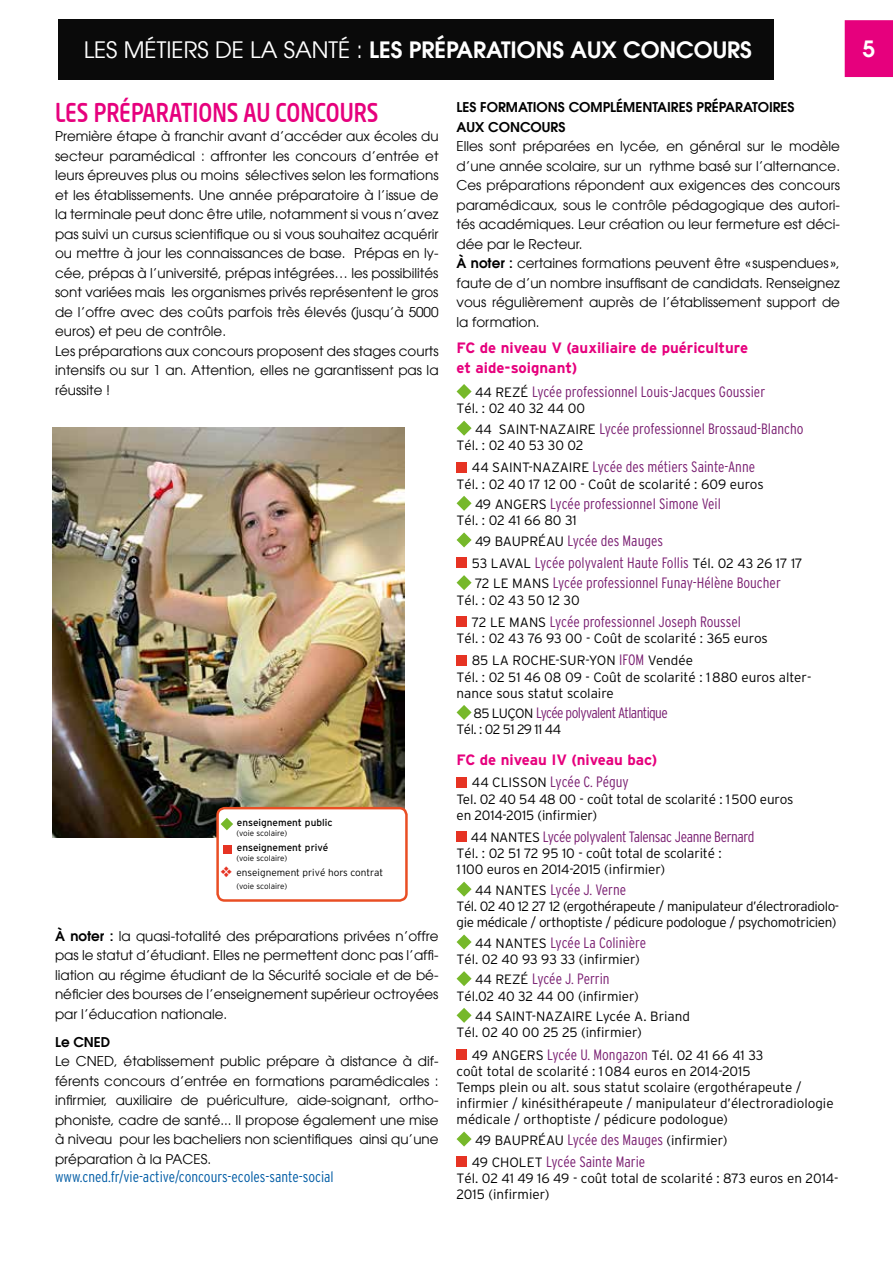
<style>
.page{position:relative;width:893px;height:1263px;background:#fff}
.page>*{position:absolute;margin:0;border:0;box-sizing:border-box;transform-origin:0 0}
.t1{font:500 25.5px "Neo Sans";color:#e6007d;scale:.8 1}
.t2{font:22.65px "Avant Garde LT";color:#fff}
.t3{font:600 22.5px "Avant Garde LT";color:#fff}
.t4{font:300 condensed 15px "Interstate";color:#7a1f72}
.t5{font:700 15px/19.5px "Interstate";color:#e6007d}
.t6{font:300 condensed 15px "Interstate";color:#005ca5}
.t7{font:300 condensed 15px "Interstate";letter-spacing:-.025em;color:#7a1f72}
.t8{font:300 condensed 15px "Interstate";letter-spacing:-.04em;color:#7a1f72}
.t9{font:13.5px/19.5px "Avant Garde LT";color:#000}
.t10{font:300 13.5px/16.2px "Interstate";letter-spacing:-.01em;color:#000}
.t11{font:300 13.5px/16.2px "Interstate";letter-spacing:-.03em;color:#000}
.t12{font:600 13.5px "Avant Garde LT";color:#000}
.t13{font:300 13.5px "Interstate";letter-spacing:-.045em;color:#000}
.t14{font:10.05px "Interstate";color:#000}
.t15{font:300 10.05px "Interstate";color:#000}
.t16{font:300 8.1px "Interstate";letter-spacing:-.015em;color:#000}
.s1{font-weight:600;font-size:22.5px}
.s2{color:#e63323}
.s3{font-weight:600}
.s4{font-stretch:normal;font-size:13.5px;color:#000}
.s5{font-stretch:condensed;font-size:15px;color:#7a1f72}
.s6{font-weight:300;font-size:13.5px;color:#000}
.s7{font-weight:300;font-stretch:condensed;color:#7a1f72}
</style>
<div class="page">
<div style="left:845px;top:20px;width:48px;height:57px;background:#e6007d"></div>
<svg style="left:457px;top:384px;width:15px;height:15px"></svg>
<svg style="left:457px;top:421px;width:15px;height:15px"></svg>
<div style="left:457px;top:462px;width:10px;height:10px;background:#e63323"></div>
<svg style="left:457px;top:496px;width:15px;height:15px"></svg>
<svg style="left:457px;top:532px;width:15px;height:15px"></svg>
<div style="left:457px;top:557px;width:10px;height:11px;background:#e63323"></div>
<svg style="left:457px;top:575px;width:15px;height:15px"></svg>
<div style="left:457px;top:616px;width:10px;height:11px;background:#e63323"></div>
<div style="left:457px;top:655px;width:10px;height:10px;background:#e63323"></div>
<svg style="left:457px;top:705px;width:15px;height:15px"></svg>
<div style="left:457px;top:777px;width:10px;height:10px;background:#e63323"></div>
<div style="left:457px;top:832px;width:10px;height:10px;background:#e63323"></div>
<svg style="left:457px;top:882px;width:15px;height:15px"></svg>
<svg style="left:457px;top:934px;width:15px;height:15px"></svg>
<svg style="left:457px;top:971px;width:15px;height:15px"></svg>
<svg style="left:457px;top:1008px;width:15px;height:15px"></svg>
<div style="left:457px;top:1049px;width:10px;height:10px;background:#e63323"></div>
<svg style="left:457px;top:1131px;width:15px;height:15px"></svg>
<div style="left:457px;top:1157px;width:10px;height:10px;background:#e63323"></div>
<div style="left:58px;top:19px;width:716px;height:61px;background:#0a0a0a"></div>
<img style="left:52px;top:427px;width:353px;height:410px">
<div style="left:218px;top:808px;width:188px;height:92px;background:#fff;border-radius:7px"></div>
<svg style="left:221px;top:818px;width:12px;height:12px"></svg>
<div style="left:223px;top:845px;width:9px;height:8px;background:#e63323"></div>
<div style="left:216px;top:807px;width:192px;height:95px;border:3px solid #e94e24;border-radius:7px"></div>
<h2 class="t2" style="left:84px;top:37px;width:339px">Les métiers de la santé : <span class="s1">LES PRÉPARATIONS</span></h2>
<h3 class="t3" style="left:570px;top:35px;width:70px">AU X CONCOURS</h3>
<h3 class="t3" style="left:409px;top:35px;width:14px">PRA</h3>
<h3 class="t3" style="left:623px;top:35px;width:17px">CO</h3>
<h3 class="t3" style="left:862px;top:34px;width:14px">5</h3>
<h1 class="t1" style="left:55px;top:96px;width:404px">LES PRÉPARATIONS AU CONCOURS</h1>
<p class="t9" style="left:55px;top:127px;width:385px">Première étape à franchir avant d’accéder aux écoles du secteur paramédical : affronter les concours d’entrée et leurs épreuves plus ou moins sélectives selon les formations et les établissements. Une année préparatoire à l’issue de la terminale peut donc être utile, notamment si vous n’avez pas suivi un cursus scientifique ou si vous souhaitez acquérir ou mettre à jour les connaissances de base. Prépas en ly&shy;cée, prépas à l’université, prépas intégrées… les possibilités sont variées mais les organismes privés représentent le gros de l’offre avec des coûts parfois très élevés (jusqu’à 5000 euros) et peu de contrôle.<br>Les préparations aux concours proposent des stages courts intensifs ou sur 1 an. Attention, elles ne garantissent pas la réussite !</p>
<p class="t14" style="left:237px;top:816px;width:97px">enseignement public</p>
<p class="t16" style="left:237px;top:828px;width:52px">(voie scolaire)</p>
<p class="t14" style="left:237px;top:841px;width:93px">enseignement privé</p>
<p class="t16" style="left:237px;top:853px;width:52px">(voie scolaire)</p>
<p class="t15" style="left:221px;top:866px;width:164px"><span class="s2">❖</span> enseignement privé hors contrat</p>
<p class="t16" style="left:237px;top:881px;width:52px">(voie scolaire)</p>
<p class="t9" style="left:55px;top:926px;width:385px;text-align:justify"><span class="s3">À NOTER :</span> la quasi-totalité des préparations privées n’offre pas le statut d’étudiant. Elles ne permettent donc pas l’affi&shy;liation au régime étudiant de la Sécurité sociale et de bé&shy;néficier des bourses de l’enseignement supérieur octroyées par l’éducation nationale.</p>
<p class="t12" style="left:55px;top:1033px;width:57px">LE CNED</p>
<p class="t9" style="left:55px;top:1051px;width:42px">Le CNED</p>
<p class="t9" style="left:55px;top:1051px;width:385px;text-align:justify;text-indent:59px">, établissement public prépare à distance à dif&shy;férents concours d’entrée en formations paramédicales : infirmier, auxiliaire de puériculture, aide-soignant, ortho&shy;phoniste, cadre de santé... Il propose également une mise à niveau pour les bacheliers non scientifiques ainsi qu’une préparation à la PACES.</p>
<p class="t6" style="left:55px;top:1167px;width:280px">www.cned.fr/vie-active/concours-ecoles-sante-social</p>
<p class="t12" style="left:457px;top:98px;width:8px">LES</p>
<p class="t12" style="left:480px;top:98px;width:47px">FORMATIONS</p>
<p class="t12" style="left:569px;top:98px;width:75px">COMPLÉMENTAIRES</p>
<p class="t12" style="left:697px;top:98px;width:9px">PRÉPARATOIRES</p>
<p class="t12" style="left:457px;top:118px;width:43px">AU X CONCOURS</p>
<p class="t9" style="left:457px;top:136px;width:385px">Elles sont préparées en lycée, en général sur le modèle d’une année scolaire, sur un rythme basé sur l’alternance.<br>Ces préparations répondent aux exigences des concours paramédicaux, sous le contrôle pédagogique des autori&shy;tés académiques. Leur création ou leur fermeture est déci&shy;dée par le Recteur.<br><span class="s3">À NOTER :</span> certaines formations peuvent être « suspendues », faute de d’un nombre insuffisant de candidats. Renseignez vous régulièrement auprès de l’établissement support de la formation.</p>
<p class="t5" style="left:457px;top:338px;width:293px">FC de niveau V (auxiliaire de puériculture et aide-soignant)</p>
<p class="t4" style="left:475px;top:383px;width:292px"><span class="s4">44 Rezé</span> Lycée professionnel Louis-Jacques Goussier</p>
<p class="t10" style="left:457px;top:400px;width:130px">Tél. : 02 40 32 44 00</p>
<p class="t4" style="left:475px;top:419px;width:330px"><span class="s4">44 Saint-Nazaire</span> Lycée professionnel Brossaud-Blancho</p>
<p class="t10" style="left:457px;top:437px;width:129px">Tél. : 02 40 53 30 02</p>
<p class="t4" style="left:472px;top:458px;width:285px"><span class="s4">44 Saint-Nazaire</span> Lycée des métiers Sainte-Anne</p>
<p class="t10" style="left:475px;top:473px;width:290px;line-height:20.4px;text-indent:-18px">Tél. : 02 40 17 12 00 - Coût de scolarité : 609 euros<br>49 Angers</p>
<p class="t4" style="left:550px;top:495px;width:172px">Lycée professionnel Simone Veil</p>
<p class="t10" style="left:457px;top:512px;width:122px">Tél. : 02 41 66 80 31</p>
<p class="t4" style="left:475px;top:531px;width:190px"><span class="s4">49 baupr éau</span> Lycée des Mauges</p>
<p class="t10" style="left:472px;top:555px;width:36px">53 Laval</p>
<p class="t4" style="left:535px;top:554px;width:269px">Lycée polyvalent Haute Follis <span class="s4">Tél. 02 43 26 17 17</span></p>
<p class="t10" style="left:475px;top:575px;width:58px">72 Le Mans</p>
<p class="t4" style="left:553px;top:574px;width:229px">Lycée professionnel Funay-Hélène Boucher</p>
<p class="t10" style="left:472px;top:589px;width:109px;line-height:22.2px;text-indent:-15px">Tél. : 02 43 50 12 30<br>72 Le Mans</p>
<p class="t4" style="left:550px;top:612px;width:193px">Lycée professionnel Joseph Roussel</p>
<p class="t10" style="left:472px;top:627px;width:297px;line-height:22.2px;text-indent:-15px">Tél. : 02 43 76 93 00 - Coût de scolarité : 365 euros<br>85 La Roche-sur-Yon <span class="s5">IFOM</span> Vendée</p>
<p class="t10" style="left:457px;top:669px;width:356px">Tél. : 02 51 46 08 09 - Coût de scolarité : 1880 euros alter&shy;nance sous statut scolaire</p>
<p class="t8" style="left:473px;top:704px;width:196px"><span class="s4">85 Luçon</span> Lycée polyvalent Atlantique</p>
<p class="t13" style="left:457px;top:721px;width:106px">Tél. : 02 51 29 11 44</p>
<p class="t5" style="left:472px;top:749px;width:187px;line-height:22.2px;text-indent:-15px">FC de niveau IV (niveau bac)<br><span class="s6">44 Cl iss on</span> <span class="s7">Lycée C. Péguy</span></p>
<p class="t10" style="left:457px;top:791px;width:338px">Tel. 02 40 54 48 00 - coût total de scolarité : 1500 euros en 2014-2015 (infirmier)</p>
<p class="t10" style="left:471px;top:829px;width:38px">44 Nantes</p>
<p class="t7" style="left:543px;top:828px;width:213px">Lycée polyvalent Talensac Jeanne Bernard</p>
<p class="t10" style="left:457px;top:845px;width:267px">Tél. : 02 51 72 95 10 - coût total de scolarité :<br>1100 euros en 2014-2015 (infirmier)</p>
<p class="t10" style="left:475px;top:882px;width:39px">44 Nantes</p>
<p class="t4" style="left:550px;top:880px;width:77px">Lycée J. Verne</p>
<p class="t11" style="left:457px;top:898px;width:384px">Tél. 02 40 12 27 12 (ergothérapeute / manipulateur d’électroradiolo&shy;gie médicale / orthoptiste / pédicure podologue / psychomotricien)</p>
<p class="t10" style="left:475px;top:935px;width:39px">44 Nantes</p>
<p class="t4" style="left:550px;top:933px;width:97px">Lycée La Colinière</p>
<p class="t10" style="left:457px;top:951px;width:185px">Tél. 02 40 93 93 33 (infirmier)</p>
<p class="t4" style="left:475px;top:970px;width:136px"><span class="s4">44 Rezé</span> Lycée J. Perrin</p>
<p class="t10" style="left:475px;top:985px;width:217px;line-height:20.4px;text-indent:-18px">Tél.02 40 32 44 00 (infirmier)<br>44 Saint-Nazaire Lycée A. Briand</p>
<p class="t10" style="left:472px;top:1021px;width:172px;line-height:22.2px;text-indent:-15px">Tél. 02 40 00 25 25 (infirmier)<br>49 Angers</p>
<p class="t4" style="left:547px;top:1045px;width:218px">Lycée U. Mongazon <span class="s4">Tél. 02 41 66 41 33</span></p>
<p class="t10" style="left:457px;top:1063px;width:379px">coût total de scolarité : 1084 euros en 2014-2015<br>Temps plein ou alt. sous statut scolaire (ergothérapeute / infirmier / kinésithérapeute / manipulateur d’électroradiologie médicale / orthoptiste / pédicure podologue)</p>
<p class="t10" style="left:472px;top:1129px;width:257px;line-height:22.2px">49 baupr éau <span class="s5">Lycée des Mauges</span> (infirmier)<br>49 Cholet</p>
<p class="t4" style="left:546px;top:1153px;width:101px">Lycée Sainte Marie</p>
<p class="t10" style="left:457px;top:1170px;width:383px">Tél. 02 41 49 16 49 - coût total de scolarité : 873 euros en 2014-<br>2015 (infirmier)</p>
</div>
